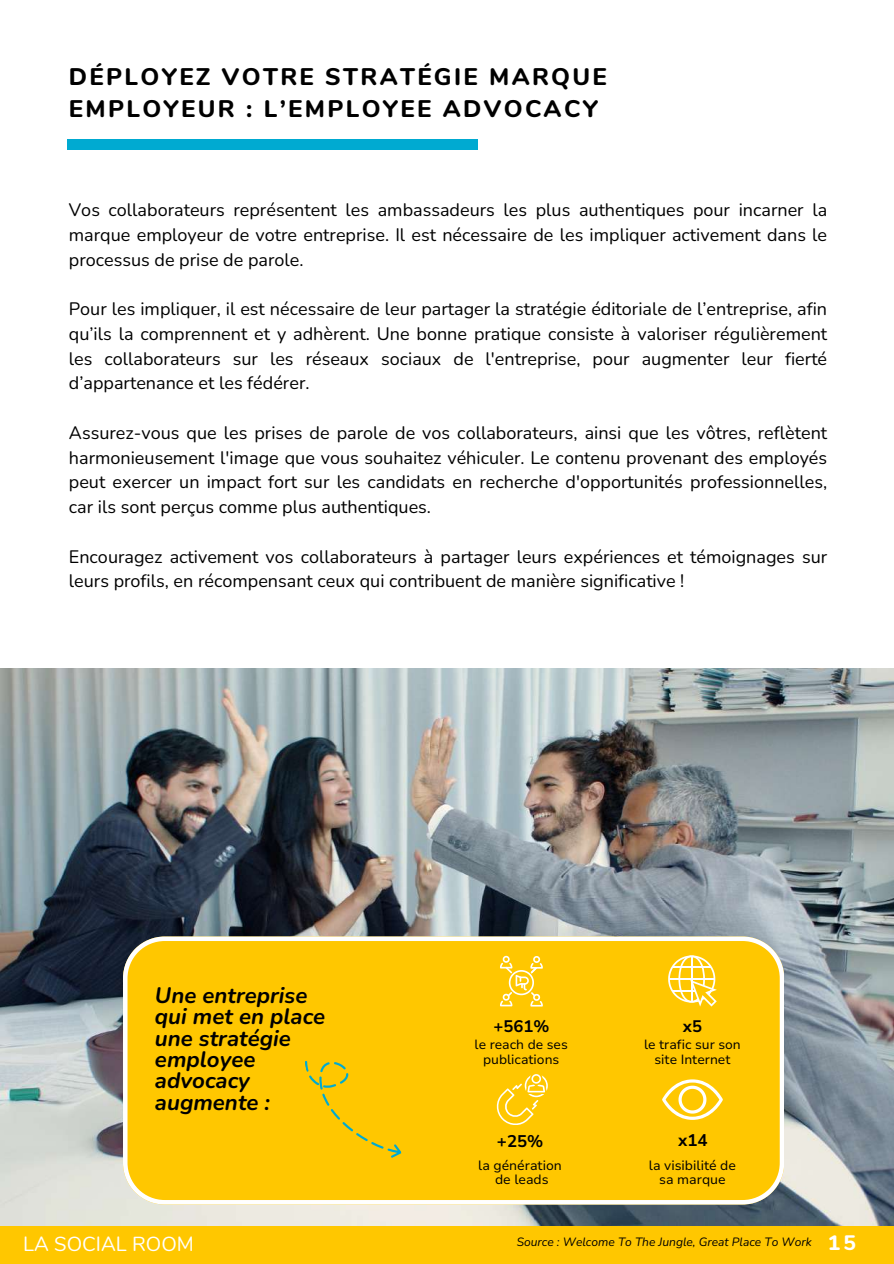
<style>
.page{position:relative;width:894px;height:1264px;background:#fff}
.page>*{position:absolute;margin:0;border:0;box-sizing:border-box;transform-origin:0 0}
.t1{font:800 24px/32.7px "Nunito";letter-spacing:.1em;color:#000}
.t2{font:italic 700 22.2px/21.3px "Nunito";color:#000}
.t3{font:800 20.85px "Nunito";color:#fff}
.t4{font:20.25px "Nunito";color:#fff}
.t5{font:18px/24.8px "Nunito";color:#000;text-align:justify}
.t6{font:700 16.8px "Nunito Sans 10 pt";color:#000}
.t7{font:700 16.65px "Nunito Sans 10 pt";color:#000}
.t8{font:13.5px/14.5px "Nunito Sans 10 pt";color:#000;text-align:center}
.t9{font:13.35px/14.4px "Nunito Sans 10 pt";color:#000;text-align:center}
.t10{font:italic 12px "Nunito";color:#000}
</style>
<div class="page">
<div style="left:0;top:1225px;width:893px;height:38px;background:#ffc700"></div>
<img style="left:0;top:668px;width:893px;height:557px">
<svg style="left:123px;top:936px;width:660px;height:268px;background:#fcc80f"></svg>
<div style="left:303px;top:1041px;width:99px;height:133px;background:#ffc700"></div>
<svg style="left:668px;top:955px;width:48px;height:51px"></svg>
<svg style="left:662px;top:1079px;width:60px;height:40px"></svg>
<svg style="left:495px;top:1074px;width:52px;height:50px;background:#ffcf27"></svg>
<svg style="left:500px;top:955px;width:42px;height:51px;background:#ffd338"></svg>
<div style="left:67px;top:139px;width:411px;height:10px;background:#00aad1"></div>
<h1 class="t1" style="left:69px;top:60px;width:539px">DÉPLOYEZ VOTRE STRATÉGIE MARQUE<br>EMPLOYEUR : L’EMPLOYEE ADVOCACY</h1>
<p class="t5" style="left:69px;top:198px;width:759px">Vos collaborateurs représentent les ambassadeurs les plus authentiques pour incarner la marque employeur de votre entreprise. Il est nécessaire de les impliquer activement dans le processus de prise de parole.</p>
<p class="t5" style="left:69px;top:297px;width:759px">Pour les impliquer, il est nécessaire de leur partager la stratégie éditoriale de l’entreprise, afin qu’ils la comprennent et y adhèrent. Une bonne pratique consiste à valoriser régulièrement les collaborateurs sur les réseaux sociaux de l'entreprise, pour augmenter leur fierté d’appartenance et les fédérer.</p>
<p class="t5" style="left:69px;top:420px;width:759px">Assurez-vous que les prises de parole de vos collaborateurs, ainsi que les vôtres, reflètent harmonieusement l'image que vous souhaitez véhiculer. Le contenu provenant des employés peut exercer un impact fort sur les candidats en recherche d'opportunités professionnelles, car ils sont perçus comme plus authentiques.</p>
<p class="t5" style="left:69px;top:544px;width:759px">Encouragez activement vos collaborateurs à partager leurs expériences et témoignages sur leurs profils, en récompensant ceux qui contribuent de manière significative !</p>
<p class="t2" style="left:155px;top:984px;width:172px">Une entreprise qui met en place une stratégie employee advocacy augmente :</p>
<p class="t7" style="left:493px;top:1015px;width:57px">+561%</p>
<p class="t7" style="left:682px;top:1015px;width:21px">x5</p>
<p class="t9" style="left:474px;top:1037px;width:95px">le reach de ses publications</p>
<p class="t9" style="left:644px;top:1037px;width:98px">le trafic sur son site Internet</p>
<p class="t6" style="left:497px;top:1130px;width:48px">+25%</p>
<p class="t6" style="left:678px;top:1129px;width:31px">x14</p>
<p class="t8" style="left:478px;top:1157px;width:85px">la génération de leads</p>
<p class="t8" style="left:648px;top:1157px;width:89px">la visibilité de sa marque</p>
<p class="t4" style="left:23px;top:1230px;width:172px">LA SOCIAL ROOM</p>
<p class="t3" style="left:827px;top:1228px;width:30px">15</p>
<p class="t10" style="left:516px;top:1234px;width:296px">Source : Welcome To The Jungle, Great Place To Work</p>
</div>
